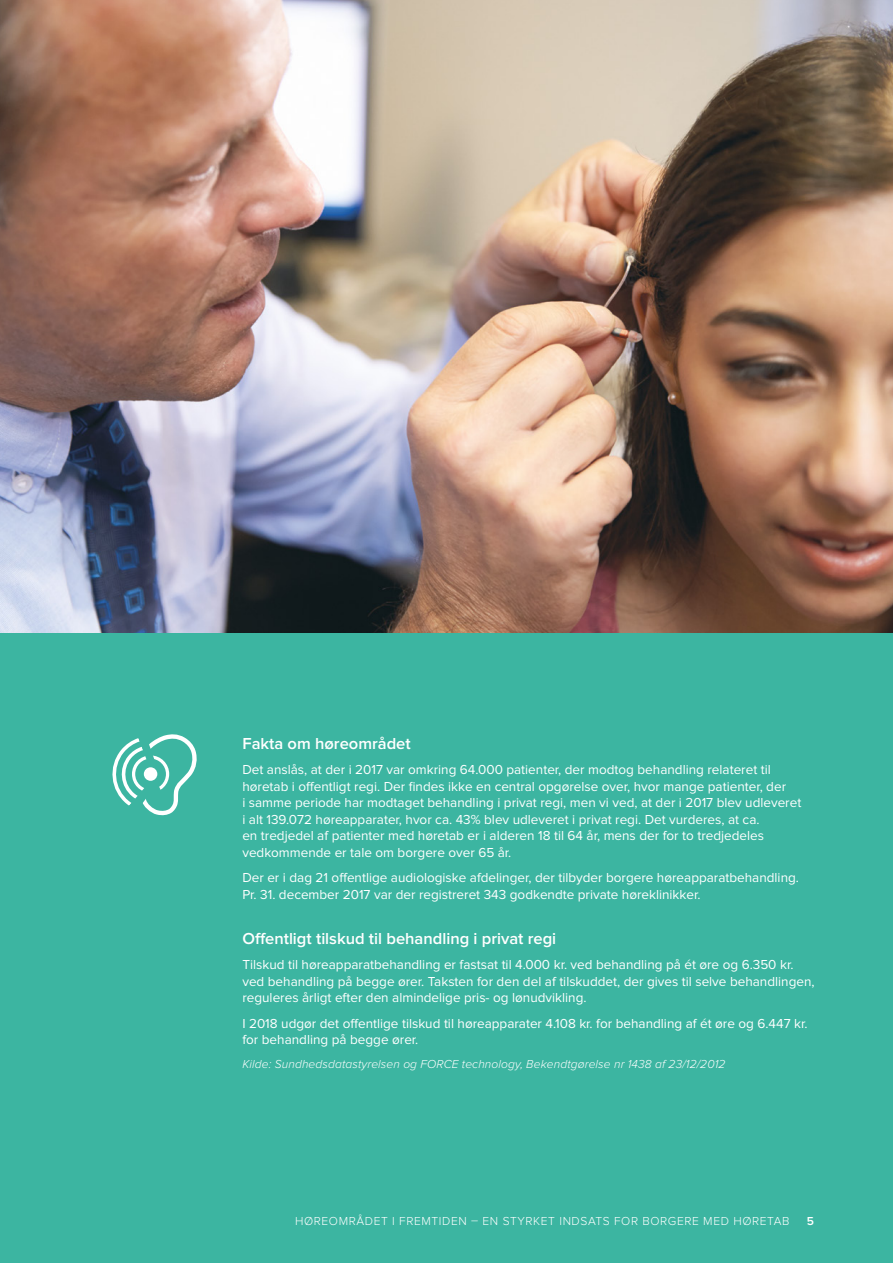
<style>
.page{position:relative;width:893px;height:1263px;background:#fff}
.page>*{position:absolute;margin:0;border:0;box-sizing:border-box;transform-origin:0 0}
.t1{font:600 16.5px "Proxima Nova";color:#fff}
.t2{font:13.5px/16.5px "Proxima Nova";color:#fff}
.t3{font:italic 300 12px "Proxima Nova";letter-spacing:.01em;color:#fff}
.t4{font:12px "Proxima Nova Light 2";letter-spacing:.05em;color:#fff}
.t5{font:600 12px "Proxima Nova";color:#fff}
</style>
<div class="page">
<div style="left:0;top:631px;width:893px;height:632px;background:#3cb5a1"></div>
<img style="left:0;top:0;width:893px;height:632px">
<svg style="left:112px;top:734px;width:85px;height:82px"></svg>
<p class="t1" style="left:242px;top:736px;width:170px">Fakta om høreområdet</p>
<p class="t2" style="left:242px;top:762px;width:560px">Det anslås, at der i 2017 var omkring 64.000 patienter, der modtog behandling relateret til høretab i offentligt regi. Der findes ikke en central opgørelse over, hvor mange patienter, der<br>i samme periode har modtaget behandling i privat regi, men vi ved, at der i 2017 blev udleveret i alt 139.072 høreapparater, hvor ca. 43% blev udleveret i privat regi. Det vurderes, at ca.<br>en tredjedel af patienter med høretab er i alderen 18 til 64 år, mens der for to tredjedeles vedkommende er tale om borgere over 65 år.</p>
<p class="t2" style="left:242px;top:870px;width:558px">Der er i dag 21 offentlige audiologiske afdelinger, der tilbyder borgere høreapparatbehandling.<br>Pr. 31. december 2017 var der registreret 343 godkendte private høreklinikker.</p>
<p class="t1" style="left:242px;top:931px;width:315px">Offentligt tilskud til behandling i privat regi</p>
<p class="t2" style="left:242px;top:957px;width:574px">Tilskud til høreapparatbehandling er fastsat til 4.000 kr. ved behandling på ét øre og 6.350 kr. ved behandling på begge ører. Taksten for den del af tilskuddet, der gives til selve behandlingen, reguleres årligt efter den almindelige pris- og lønudvikling.</p>
<p class="t2" style="left:242px;top:1015px;width:567px">I 2018 udgør det offentlige tilskud til høreapparater 4.108 kr. for behandling af ét øre og 6.447 kr. for behandling på begge ører.</p>
<p class="t3" style="left:242px;top:1059px;width:485px">Kilde: Sundhedsdatastyrelsen og FORCE technology, Bekendtgørelse nr 1438 af 23/12/2012</p>
<p class="t4" style="left:295px;top:1215px;width:496px">HØREOMRÅDET I FREMTIDEN – EN STYRKET INDSATS FOR BORGERE MED HØRETAB</p>
<p class="t5" style="left:807px;top:1215px;width:9px">5</p>
</div>
